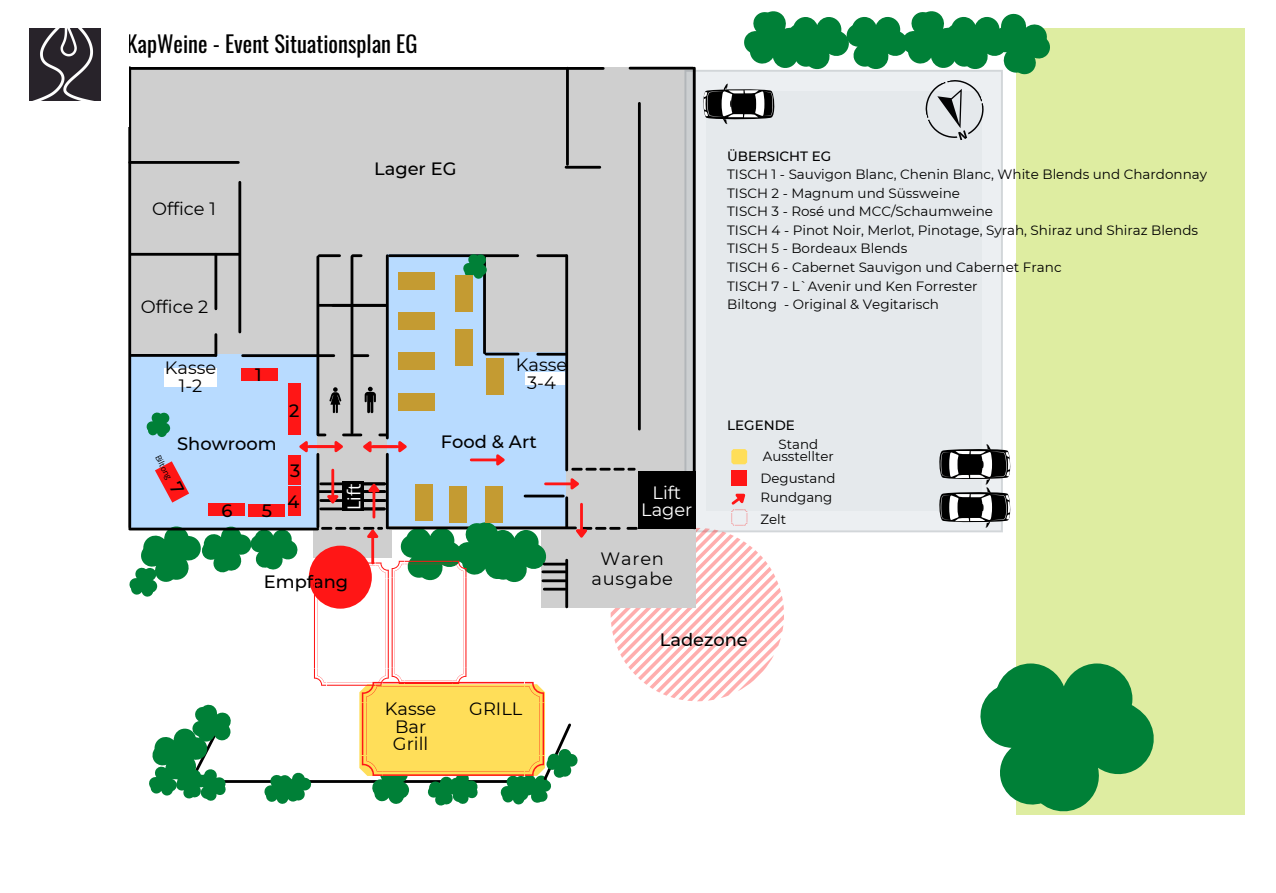
<style>
.page{position:relative;width:1276px;height:893px;background:#fff}
.page>*{position:absolute;margin:0;border:0;box-sizing:border-box;transform-origin:0 0}
.t1{font:22.5px "Oswald";color:#000}
.t2{font:17.85px/17.4px "Montserrat";color:#000;text-align:center}
.t3{font:500 17.85px "Montserrat";color:#000}
.t4{font:17.85px "Montserrat";color:#fff}
.t5{font:17.85px "Montserrat";letter-spacing:.045em;color:#000}
.t6{font:17.85px "Open Sans";color:#fff}
.t7{font:13.5px "Montserrat";color:#000}
.t8{font:500 13.5px "Montserrat";color:#000}
.t9{font:13.35px "Montserrat";color:#000}
.t10{font:8.1px "Open Sans";color:#000}
</style>
<div class="page">
<div style="left:131px;top:67px;width:564px;height:462px;background:#cfcfcf"></div>
<svg style="left:684px;top:70px;width:319px;height:462px;fill:#eceff2"></svg>
<div style="left:706px;top:91px;width:275px;height:420px;background:#e5e9ec"></div>
<div style="left:130px;top:354px;width:186px;height:173px;background:#b8dbff"></div>
<div style="left:387px;top:352px;width:179px;height:173px;background:#b8dbff"></div>
<div style="left:387px;top:254px;width:96px;height:100px;background:#b8dbff"></div>
<div style="left:165px;top:368px;width:52px;height:18px;background:#fff"></div>
<hr style="left:386px;top:256px;width:3px;height:182px;background:#000">
<div style="left:1016px;top:29px;width:229px;height:785px;background:#deeda1"></div>
<hr style="left:243px;top:354px;width:91px;height:3px;background:#000">
<hr style="left:131px;top:253px;width:108px;height:3px;background:#000">
<hr style="left:238px;top:182px;width:3px;height:150px;background:#000">
<hr style="left:214px;top:254px;width:3px;height:55px;background:#000">
<hr style="left:214px;top:334px;width:3px;height:21px;background:#000">
<hr style="left:130px;top:161px;width:108px;height:3px;background:#000">
<hr style="left:565px;top:255px;width:3px;height:215px;background:#000">
<hr style="left:389px;top:254px;width:129px;height:3px;background:#000">
<hr style="left:538px;top:254px;width:28px;height:3px;background:#000">
<hr style="left:566px;top:68px;width:3px;height:96px;background:#000">
<hr style="left:566px;top:166px;width:34px;height:3px;background:#000">
<hr style="left:638px;top:103px;width:3px;height:326px;background:#000">
<hr style="left:630px;top:67px;width:63px;height:3px;background:#000">
<hr style="left:486px;top:353px;width:32px;height:2px;background:#000">
<hr style="left:319px;top:254px;width:20px;height:3px;background:#000">
<hr style="left:131px;top:354px;width:85px;height:3px;background:#000">
<svg style="left:353px;top:254px;width:8px;height:3px"></svg>
<hr style="left:538px;top:353px;width:27px;height:3px;background:#000">
<hr style="left:483px;top:257px;width:3px;height:96px;background:#000">
<hr style="left:353px;top:354px;width:15px;height:3px;background:#000">
<hr style="left:693px;top:68px;width:2px;height:460px;background:#000">
<hr style="left:131px;top:67px;width:472px;height:3px;background:#000">
<div style="left:525px;top:372px;width:39px;height:13px;background:#fff"></div>
<svg style="left:461px;top:254px;width:27px;height:25px"></svg>
<svg style="left:937px;top:444px;width:74px;height:84px"></svg>
<div style="left:288px;top:383px;width:12px;height:51px;background:#ff1616"></div>
<div style="left:241px;top:368px;width:37px;height:13px;background:#ff1616"></div>
<svg style="left:980px;top:663px;width:187px;height:152px"></svg>
<hr style="left:128px;top:68px;width:3px;height:459px;background:#000">
<hr style="left:316px;top:257px;width:3px;height:178px;background:#000">
<hr style="left:319px;top:304px;width:67px;height:3px;background:#000">
<hr style="left:350px;top:256px;width:3px;height:177px;background:#000">
<div style="left:399px;top:312px;width:36px;height:18px;background:#c49b32"></div>
<div style="left:398px;top:352px;width:37px;height:17px;background:#c49b32"></div>
<div style="left:399px;top:273px;width:36px;height:17px;background:#c49b32"></div>
<div style="left:455px;top:275px;width:18px;height:37px;background:#c49b32"></div>
<div style="left:455px;top:330px;width:18px;height:36px;background:#c49b32"></div>
<svg style="left:702px;top:11px;width:352px;height:137px"></svg>
<div style="left:0;top:0;width:129px;height:127px;background:#fff"></div>
<img style="left:29px;top:29px;width:72px;height:71px">
<div style="left:486px;top:358px;width:17px;height:37px;background:#c49b32"></div>
<svg style="left:128px;top:387px;width:656px;height:419px"></svg>
<p class="t1" style="left:126px;top:26px;width:293px">KapWeine - Event Situationsplan EG</p>
<p class="t2" style="left:152px;top:200px;width:65px">Office 1</p>
<p class="t2" style="left:141px;top:298px;width:69px">Office 2</p>
<p class="t2" style="left:165px;top:358px;width:53px">Kasse</p>
<p class="t2" style="left:179px;top:376px;width:25px">1-2</p>
<p class="t3" style="left:255px;top:364px;width:8px">1</p>
<p class="t3" style="left:289px;top:400px;width:12px">2</p>
<p class="t3" style="left:374px;top:158px;width:84px">Lager EG</p>
<p class="t2" style="left:516px;top:356px;width:53px">Kasse</p>
<p class="t2" style="left:527px;top:374px;width:30px">3-4</p>
<p class="t3" style="left:177px;top:433px;width:101px">Showroom</p>
<p class="t3" style="left:441px;top:431px;width:97px">Food &amp; Art</p>
<p class="t10" style="left:163px;top:453px;width:28px;rotate:63deg">Biltong</p>
<p class="t3" style="left:221px;top:500px;width:13px">6</p>
<p class="t3" style="left:262px;top:499px;width:12px">5</p>
<p class="t3" style="left:290px;top:460px;width:12px">3</p>
<p class="t3" style="left:288px;top:490px;width:13px">4</p>
<p class="t6" style="left:341px;top:510px;width:28px;rotate:-90deg">Lift</p>
<p class="t4" style="left:652px;top:481px;width:30px">Lift</p>
<p class="t4" style="left:641px;top:499px;width:53px">Lager</p>
<p class="t2" style="left:600px;top:550px;width:65px">Waren</p>
<p class="t3" style="left:264px;top:571px;width:86px">Empfang</p>
<p class="t5" style="left:591px;top:567px;width:83px">ausgabe</p>
<p class="t8" style="left:727px;top:148px;width:106px">ÜBERSICHT EG</p>
<p class="t7" style="left:727px;top:166px;width:481px">TISCH 1 - Sauvigon Blanc, Chenin Blanc, White Blends und Chardonnay</p>
<p class="t7" style="left:727px;top:185px;width:234px">TISCH 2 - Magnum und Süssweine</p>
<p class="t7" style="left:727px;top:203px;width:267px">TISCH 3 - Rosé und MCC/Schaumweine</p>
<p class="t7" style="left:727px;top:222px;width:472px">TISCH 4 - Pinot Noir, Merlot, Pinotage, Syrah, Shiraz und Shiraz Blends</p>
<p class="t7" style="left:727px;top:240px;width:182px">TISCH 5 - Bordeaux Blends</p>
<p class="t7" style="left:727px;top:259px;width:336px">TISCH 6 - Cabernet Sauvigon und Cabernet Franc</p>
<p class="t7" style="left:727px;top:277px;width:252px">TISCH 7 - L`Avenir und Ken Forrester</p>
<p class="t7" style="left:727px;top:296px;width:213px">Biltong - Original &amp; Vegitarisch</p>
<p class="t8" style="left:727px;top:417px;width:69px">LEGENDE</p>
<p class="t9" style="left:778px;top:436px;width:41px">Stand</p>
<p class="t9" style="left:763px;top:448px;width:73px">Ausstellter</p>
<p class="t9" style="left:760px;top:469px;width:77px">Degustand</p>
<p class="t9" style="left:760px;top:489px;width:73px">Rundgang</p>
<p class="t9" style="left:760px;top:511px;width:27px">Zelt</p>
<p class="t2" style="left:385px;top:700px;width:53px">Kasse<br>Bar<br>Grill</p>
<p class="t2" style="left:469px;top:700px;width:55px">GRILL</p>
<p class="t3" style="left:660px;top:629px;width:90px">Ladezone</p>
</div>
